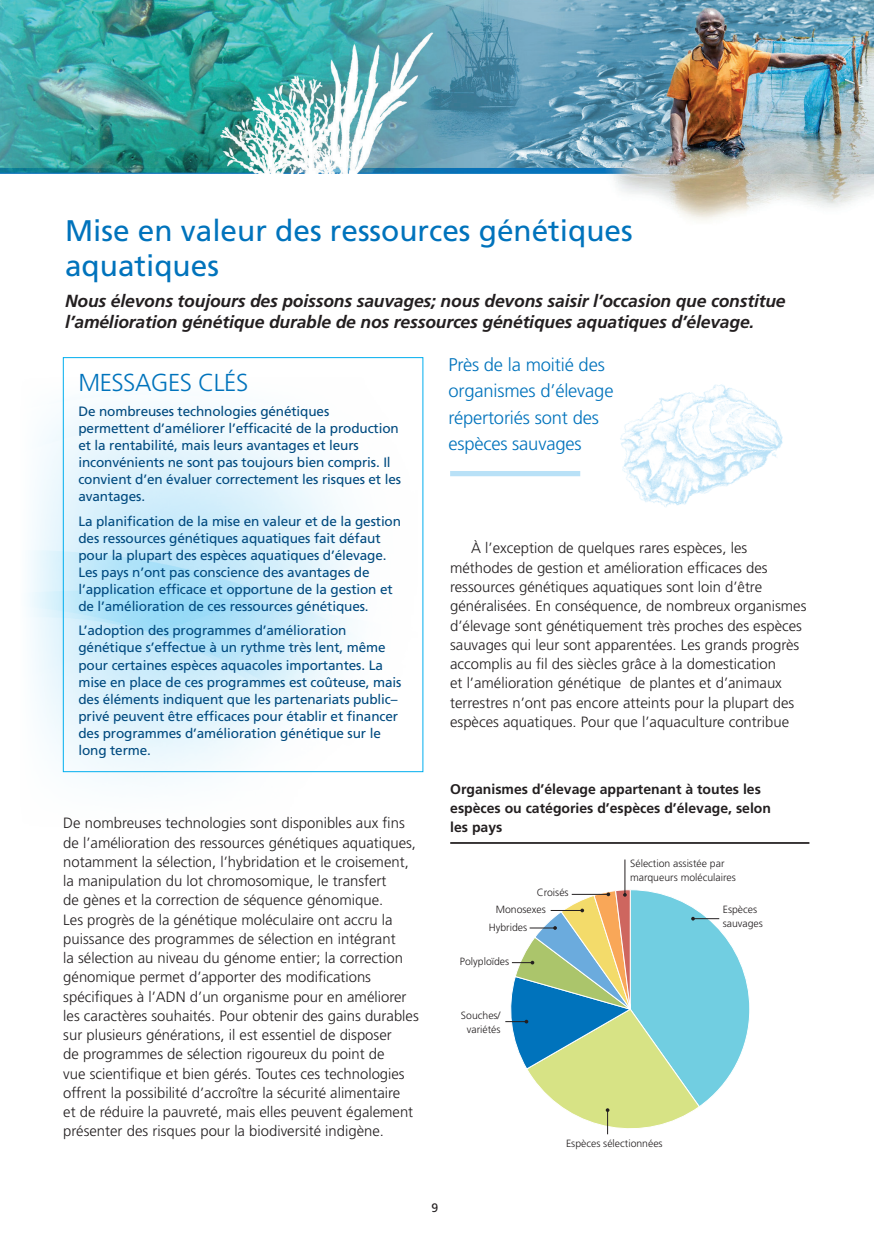
<style>
.page{position:relative;width:874px;height:1241px;background:#fff}
.page>*{position:absolute;margin:0;border:0;box-sizing:border-box;transform-origin:0 0}
.Ahead{font:29.75px/35.7px "Frutiger LT Std";color:#0073bc}
.message_Title{font:300 24.5px "Frutiger LT Std";letter-spacing:-.02em;color:#0073bc}
.infographic{font:300 18.38px/26.2px "Frutiger LT Std";letter-spacing:-.01em;color:#0073bc}
.subHead{font:italic 700 17.5px/21px "Frutiger LT Std";letter-spacing:-.01em;color:#231f20}
.NewPara_1{font:300 14.88px/19.2px "Frutiger LT Std";color:#231f20}
.FigureTitle_E{font:700 14px/19.2px "Frutiger LT Std";color:#231f20}
.MessageTxt{font:13.65px/17px "Frutiger LT Std";letter-spacing:-.01em;color:#004a7f}
.t1{font:12.25px "Frutiger LT Std";color:#231f20}
.t2{font:300 10.5px/14px "Frutiger LT Std";color:#231f20}
</style>
<div class="page">
<img style="left:0;top:0;width:873px;height:221px">
<img style="left:28px;top:377px;width:389px;height:404px">
<div style="left:63px;top:357px;width:360px;height:414px;border:1px solid #00aeef"></div>
<hr style="left:450px;top:842px;width:359px;height:1px;background:#231f20">
<hr style="left:624px;top:859px;width:1px;height:34px;background:#231f20">
<svg style="left:505px;top:889px;width:244px;height:246px"></svg>
<div style="left:450px;top:471px;width:130px;height:5px;background:#b9e1f7"></div>
<img style="left:620px;top:384px;width:163px;height:123px">
<p class="Ahead" style="left:65px;top:213px;width:569px">Mise en valeur des ressources génétiques aquatiques</p>
<p class="subHead" style="left:65px;top:291px;width:721px">Nous élevons toujours des poissons sauvages; nous devons saisir l’occasion que constitue l’amélioration génétique durable de nos ressources génétiques aquatiques d’élevage.</p>
<p class="message_Title" style="left:78px;top:369px;width:171px">MESSAGES CLÉS</p>
<p class="MessageTxt" style="left:78px;top:402px;width:324px">De nombreuses technologies génétiques permettent d’améliorer l’efficacité de la production et la rentabilité, mais leurs avantages et leurs inconvénients ne sont pas toujours bien compris. Il convient d’en évaluer correctement les risques et les avantages.</p>
<p class="MessageTxt" style="left:78px;top:512px;width:324px">La planification de la mise en valeur et de la gestion des ressources génétiques aquatiques fait défaut pour la plupart des espèces aquatiques d’élevage.<br>Les pays n’ont pas conscience des avantages de l’application efficace et opportune de la gestion et de l’amélioration de ces ressources génétiques.</p>
<p class="MessageTxt" style="left:78px;top:622px;width:324px">L’adoption des programmes d’amélioration génétique s’effectue à un rythme très lent, même pour certaines espèces aquacoles importantes. La mise en place de ces programmes est coûteuse, mais des éléments indiquent que les partenariats public– privé peuvent être efficaces pour établir et financer des programmes d’amélioration génétique sur le long terme.</p>
<p class="infographic" style="left:448px;top:352px;width:166px">Près de la moitié des organismes d’élevage répertoriés sont des espèces sauvages</p>
<p class="NewPara_1" style="left:450px;top:539px;width:357px;text-indent:21px">À l’exception de quelques rares espèces, les méthodes de gestion et amélioration efficaces des ressources génétiques aquatiques sont loin d’être généralisées. En conséquence, de nombreux organismes d’élevage sont génétiquement très proches des espèces sauvages qui leur sont apparentées. Les grands progrès accomplis au fil des siècles grâce à la domestication<br>et l’amélioration génétique de plantes et d’animaux terrestres n’ont pas encore atteints pour la plupart des espèces aquatiques. Pour que l’aquaculture contribue</p>
<p class="NewPara_1" style="left:63px;top:813px;width:357px">De nombreuses technologies sont disponibles aux fins de l’amélioration des ressources génétiques aquatiques, notamment la sélection, l’hybridation et le croisement, la manipulation du lot chromosomique, le transfert<br>de gènes et la correction de séquence génomique.<br>Les progrès de la génétique moléculaire ont accru la puissance des programmes de sélection en intégrant<br>la sélection au niveau du génome entier; la correction génomique permet d’apporter des modifications spécifiques à l’ADN d’un organisme pour en améliorer les caractères souhaités. Pour obtenir des gains durables sur plusieurs générations, il est essentiel de disposer<br>de programmes de sélection rigoureux du point de<br>vue scientifique et bien gérés. Toutes ces technologies offrent la possibilité d’accroître la sécurité alimentaire<br>et de réduire la pauvreté, mais elles peuvent également présenter des risques pour la biodiversité indigène.</p>
<p class="FigureTitle_E" style="left:450px;top:779px;width:322px">Organismes d’élevage appartenant à toutes les espèces ou catégories d’espèces d’élevage, selon les pays</p>
<p class="t2" style="left:536px;top:885px;width:33px">Croisés</p>
<p class="t2" style="left:495px;top:902px;width:52px">Monosexes</p>
<p class="t2" style="left:488px;top:919px;width:40px">Hybrides</p>
<p class="t2" style="left:459px;top:954px;width:51px">Polyploïdes</p>
<p class="t2" style="left:460px;top:1007px;width:41px;text-align:center">Souches/ variétés</p>
<p class="t2" style="left:630px;top:856px;width:107px">Sélection assistée par marqueurs moléculaires</p>
<p class="t2" style="left:722px;top:902px;width:42px">Espèces sauvages</p>
<p class="t2" style="left:565px;top:1136px;width:98px">Espèces sélectionnées</p>
<p class="t1" style="left:431px;top:1200px;width:8px">9</p>
</div>
